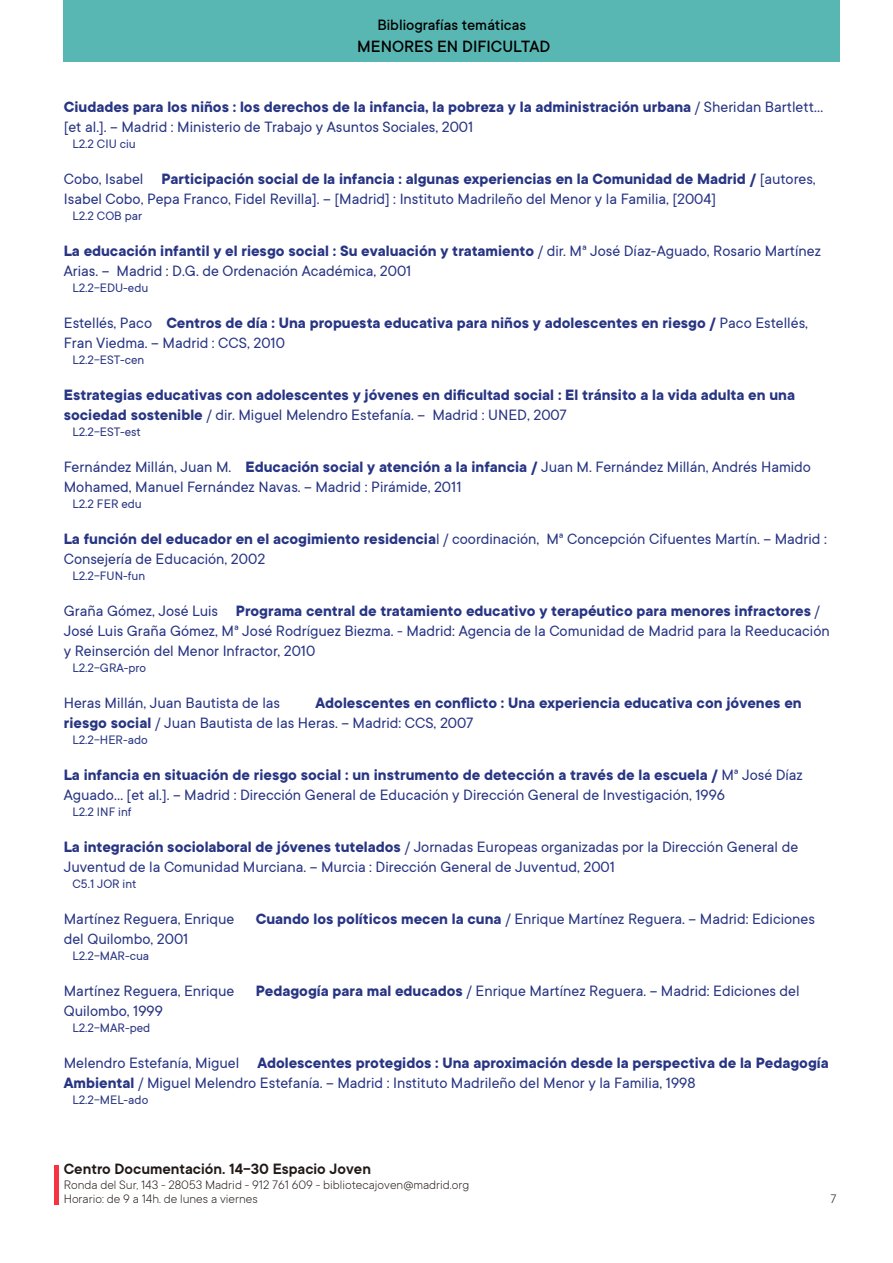
<style>
.page{position:relative;width:893px;height:1263px;background:#fff}
.page>*{position:absolute;margin:0;border:0;box-sizing:border-box;transform-origin:0 0}
.t1{font:500 18px "TT Commons";color:#000}
.t2{font:16.5px/19.8px "TT Commons";color:#283583}
.t3{font:700 16.5px/19.8px "TT Commons";color:#283583}
.t4{font:600 16.5px "TT Commons";color:#211915}
.t5{font:500 16.5px "TT Commons";color:#000}
.t6{font:13.5px "TT Commons";color:#283583}
.t7{font:300 13.5px/13.5px "TT Commons";color:#211915}
.s1{font-weight:400}
.s2{font-weight:700}
</style>
<div class="page">
<div style="left:64px;top:0;width:776px;height:62px;background:#59b7b3"></div>
<hr style="left:54px;top:1164px;width:4px;height:40px;background:#f6343f">
<p class="t5" style="left:377px;top:16px;width:150px">Bibliografías temáticas</p>
<p class="t1" style="left:357px;top:37px;width:195px">MENORES EN DIFICULTAD</p>
<p class="t3" style="left:64px;top:98px;width:761px">Ciudades para los niños : los derechos de la infancia, la pobreza y la administración urbana <span class="s1">/ Sheridan Bartlett... [et al.]. -- Madrid : Ministerio de Trabajo y Asuntos Sociales, 2001</span></p>
<p class="t6" style="left:72px;top:137px;width:65px">L2.2 CIU ciu</p>
<p class="t2" style="left:64px;top:169px;width:753px">Cobo, Isabel <span class="s2">Participación social de la infancia : algunas experiencias en la Comunidad de Madrid /</span> [autores,<br>Isabel Cobo, Pepa Franco, Fidel Revilla]. -- [Madrid] : Instituto Madrileño del Menor y la Familia, [2004]</p>
<p class="t6" style="left:72px;top:209px;width:71px">L2.2 COB par</p>
<p class="t2" style="left:64px;top:241px;width:759px"><span class="s2">La educación infantil y el riesgo social : Su evaluación y tratamiento</span> / dir. Mª José Díaz-Aguado, Rosario Martínez<br>Arias. -- Madrid : D.G. de Ordenación Académica, 2001</p>
<p class="t6" style="left:72px;top:281px;width:77px">L2.2-EDU-edu</p>
<p class="t3" style="left:64px;top:314px;width:746px"><span class="s1">Estellés, Paco</span> Centros de día : Una propuesta educativa para niños y adolescentes en riesgo / <span class="s1">Paco Estellés,<br>Fran Viedma. -- Madrid : CCS, 2010</span></p>
<p class="t6" style="left:72px;top:353px;width:73px">L2.2-EST-cen</p>
<p class="t3" style="left:64px;top:386px;width:733px">Estrategias educativas con adolescentes y jóvenes en dificultad social : El tránsito a la vida adulta en una sociedad sostenible <span class="s1">/ dir. Miguel Melendro Estefanía. -- Madrid : UNED, 2007</span></p>
<p class="t6" style="left:72px;top:425px;width:70px">L2.2-EST-est</p>
<p class="t2" style="left:64px;top:457px;width:749px">Fernández Millán, Juan M. <span class="s2">Educación social y atención a la infancia /</span> Juan M. Fernández Millán, Andrés Hamido<br>Mohamed, Manuel Fernández Navas. -- Madrid : Pirámide, 2011</p>
<p class="t6" style="left:72px;top:497px;width:71px">L2.2 FER edu</p>
<p class="t2" style="left:64px;top:529px;width:765px"><span class="s2">La función del educador en el acogimiento residencia</span>l / coordinación, Mª Concepción Cifuentes Martín. -- Madrid :<br>Consejería de Educación, 2002</p>
<p class="t6" style="left:72px;top:569px;width:74px">L2.2-FUN-fun</p>
<p class="t2" style="left:64px;top:601px;width:767px">Graña Gómez, José Luis <span class="s2">Programa central de tratamiento educativo y terapéutico para menores infractores</span> /<br>José Luis Graña Gómez, Mª José Rodríguez Biezma. - Madrid: Agencia de la Comunidad de Madrid para la Reeducación y Reinserción del Menor Infractor, 2010</p>
<p class="t6" style="left:72px;top:660px;width:75px">L2.2-GRA-pro</p>
<p class="t2" style="left:64px;top:693px;width:218px">Heras Millán, Juan Bautista de las</p>
<p class="t3" style="left:64px;top:693px;width:739px;text-indent:252px">Adolescentes en conflicto : Una experiencia educativa con jóvenes en riesgo social <span class="s1">/ Juan Bautista de las Heras. -- Madrid: CCS, 2007</span></p>
<p class="t6" style="left:72px;top:732px;width:77px">L2.2-HER-ado</p>
<p class="t2" style="left:64px;top:765px;width:741px"><span class="s2">La infancia en situación de riesgo social : un instrumento de detección a través de la escuela /</span> Mª José Díaz<br>Aguado... [et al.]. -- Madrid : Dirección General de Educación y Dirección General de Investigación, 1996</p>
<p class="t6" style="left:72px;top:804px;width:61px">L2.2 INF inf</p>
<p class="t2" style="left:64px;top:837px;width:736px"><span class="s2">La integración sociolaboral de jóvenes tutelados</span> / Jornadas Europeas organizadas por la Dirección General de<br>Juventud de la Comunidad Murciana. -- Murcia : Dirección General de Juventud, 2001</p>
<p class="t6" style="left:72px;top:876px;width:66px">C5.1 JOR int</p>
<p class="t2" style="left:64px;top:909px;width:172px">Martínez Reguera, Enrique</p>
<p class="t2" style="left:256px;top:909px;width:561px"><span class="s2">Cuando los políticos mecen la cuna</span> / Enrique Martínez Reguera. -- Madrid: Ediciones</p>
<p class="t2" style="left:64px;top:929px;width:126px">del Quilombo, 2001</p>
<p class="t6" style="left:72px;top:948px;width:78px">L2.2-MAR-cua</p>
<p class="t2" style="left:64px;top:981px;width:172px">Martínez Reguera, Enrique</p>
<p class="t2" style="left:256px;top:981px;width:545px"><span class="s2">Pedagogía para mal educados</span> / Enrique Martínez Reguera. -- Madrid: Ediciones del</p>
<p class="t2" style="left:64px;top:1001px;width:101px">Quilombo, 1999</p>
<p class="t6" style="left:72px;top:1020px;width:79px">L2.2-MAR-ped</p>
<p class="t2" style="left:64px;top:1053px;width:766px">Melendro Estefanía, Miguel <span class="s2">Adolescentes protegidos : Una aproximación desde la perspectiva de la Pedagogía<br>Ambiental</span> / Miguel Melendro Estefanía. -- Madrid : Instituto Madrileño del Menor y la Familia, 1998</p>
<p class="t6" style="left:72px;top:1092px;width:77px">L2.2-MEL-ado</p>
<p class="t4" style="left:64px;top:1159px;width:309px">Centro Documentación. 14-30 Espacio Joven</p>
<p class="t7" style="left:64px;top:1178px;width:407px">Ronda del Sur, 143 - 28053 Madrid - 912 761 609 - bibliotecajoven@madrid.org<br>Horario: de 9 a 14h. de lunes a viernes</p>
<p class="t7" style="left:830px;top:1192px;width:7px">7</p>
</div>
